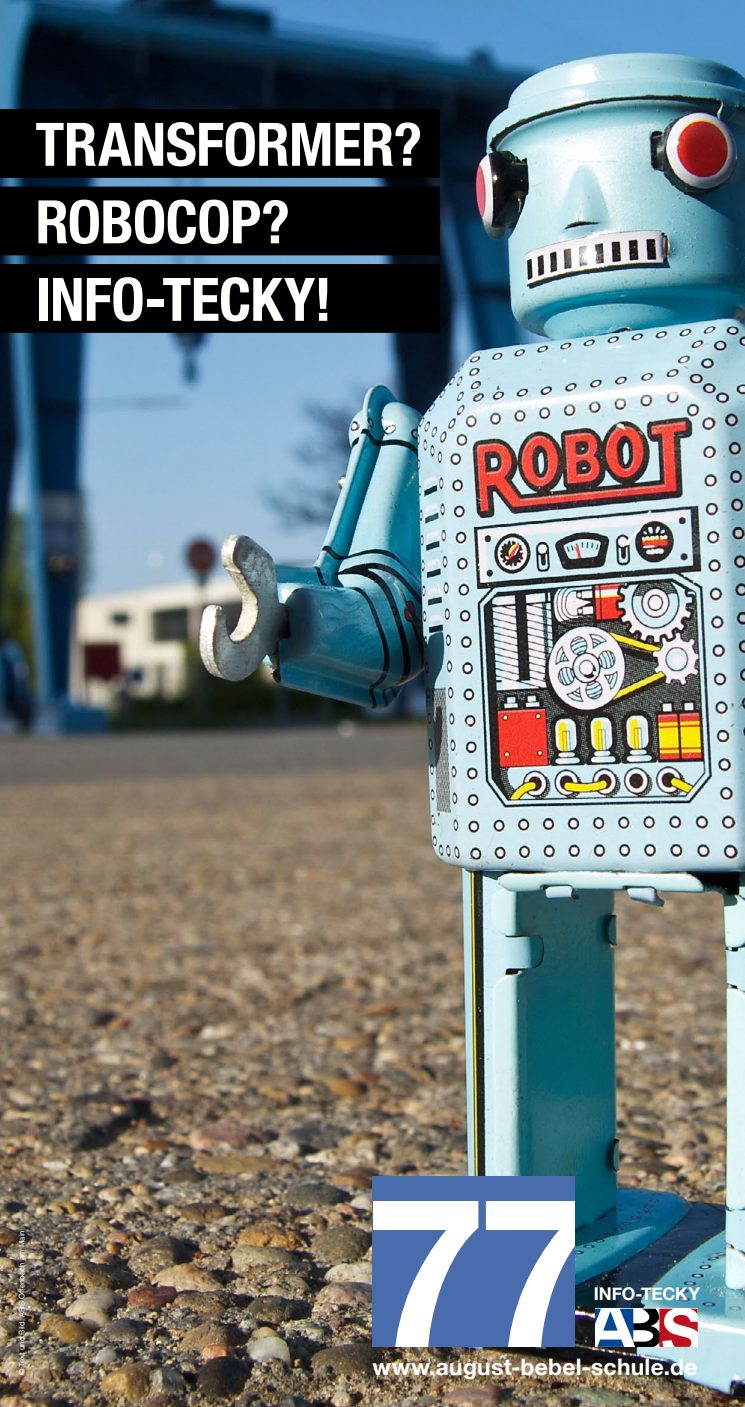
<style>
.page{position:relative;width:745px;height:1407px;background:#fff}
.page>*{position:absolute;margin:0;border:0;box-sizing:border-box;transform-origin:0 0}
.t1{font:700 condensed 60px/77.5px "Helvetica Neue";letter-spacing:-.01em;color:#fffffe}
.t2{font:700 22.75px "Helvetica Neue";letter-spacing:.01em;color:#fff}
.t3{font:700 17.5px "Helvetica Neue";letter-spacing:-.015em;color:#fff}
.t4{font:7.62px "Helvetica Neue";letter-spacing:.025em;color:#fff}
</style>
<div class="page">
<img style="left:0;top:0;width:744px;height:1407px">
<div style="left:0;top:109px;width:439px;height:69px;background:#000"></div>
<div style="left:0;top:187px;width:439px;height:68px;background:#000"></div>
<div style="left:0;top:264px;width:439px;height:69px;background:#000"></div>
<svg style="left:594px;top:1308px;width:103px;height:39px"></svg>
<div style="left:372px;top:1176px;width:202px;height:170px;background:#496cad"></div>
<svg style="left:373px;top:1201px;width:105px;height:145px"></svg>
<svg style="left:485px;top:1201px;width:89px;height:145px"></svg>
<p class="t1" style="left:35px;top:105px;width:388px">TRANSFORMER?<br>ROBOCOP?<br>INFO-TECKY!</p>
<p class="t4" style="left:17px;top:1375px;width:146px;rotate:-90deg">© Text und Bild: ABS Offenbach am Main</p>
<p class="t3" style="left:593px;top:1283px;width:107px">INFO-TECKY</p>
<p class="t2" style="left:372px;top:1353px;width:326px">www.august-bebel-schule.de</p>
</div>
